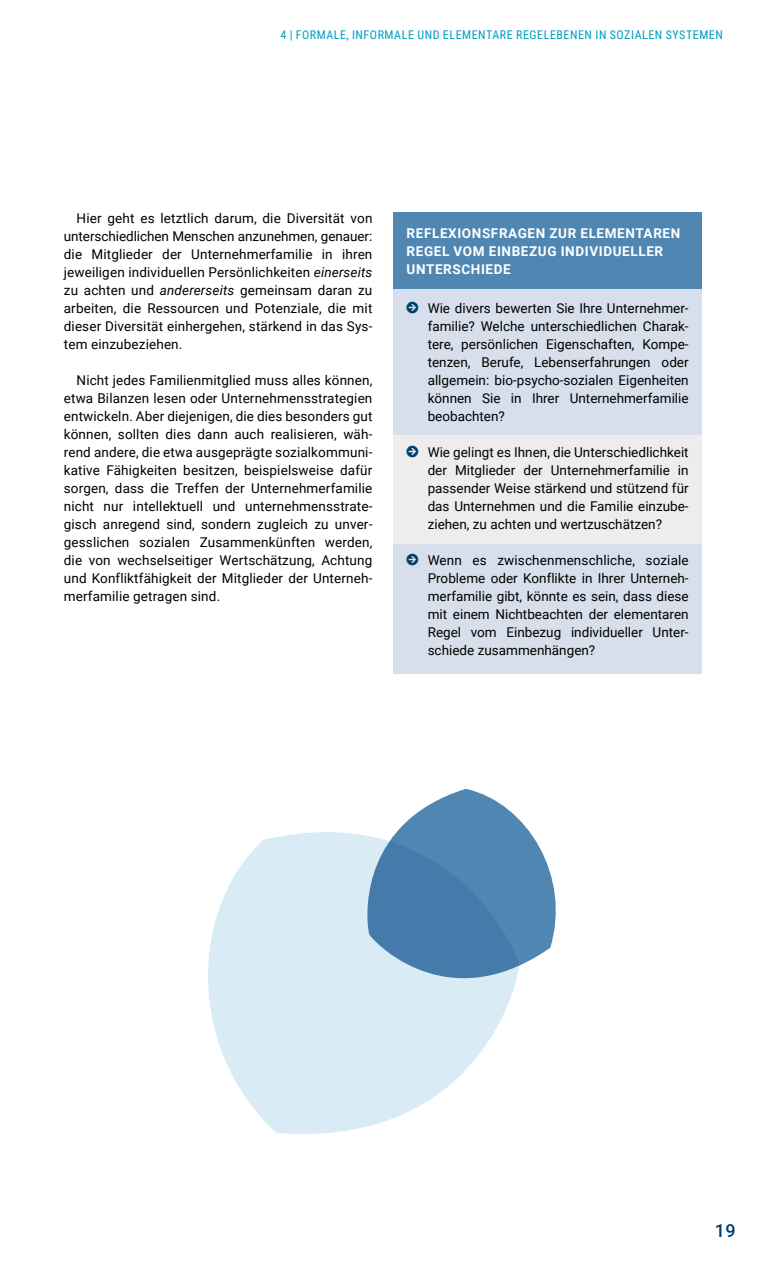
<style>
.page{position:relative;width:766px;height:1263px;background:#fff}
.page>*{position:absolute;margin:0;border:0;box-sizing:border-box;transform-origin:0 0}
.t1{font:500 18px "Roboto";color:#003e6e}
.t2{font:13.5px/18px "Roboto";color:#000;text-align:justify}
.t3{font:700 13.5px/18px "Roboto";letter-spacing:.045em;color:#fff}
.t4{font:12px "Roboto Condensed";letter-spacing:.045em;color:#009cc1}
.s1{font-style:italic}
.s2{color:#003e6e}
</style>
<div class="page">
<div style="left:393px;top:435px;width:309px;height:109px;background:#ededed"></div>
<div style="left:393px;top:289px;width:309px;height:146px;background:#d8dfec"></div>
<div style="left:393px;top:544px;width:309px;height:130px;background:#d8dfec"></div>
<div style="left:393px;top:212px;width:309px;height:77px;background:#5086b2"></div>
<svg style="left:208px;top:832px;width:296px;height:302px;fill:#d9ebf4"></svg>
<svg style="left:355px;top:789px;width:201px;height:225px"></svg>
<p class="t4" style="left:280px;top:26px;width:443px">4 | FORMALE, INFORMALE UND ELEMENTARE REGELEBENEN IN SOZIALEN SYSTEMEN</p>
<p class="t2" style="left:64px;top:209px;width:310px;text-indent:13px">Hier geht es letztlich darum, die Diversität von unterschiedlichen Menschen anzunehmen, genauer: die Mitglieder der Unternehmerfamilie in ihren jeweiligen individuellen Persönlichkeiten <span class="s1">einerseits </span>zu achten und <span class="s1">andererseits</span> gemeinsam daran zu arbeiten, die Ressourcen und Potenziale, die mit dieser Diversität einhergehen, stärkend in das Sys&shy;tem einzubeziehen.</p>
<p class="t2" style="left:64px;top:371px;width:310px;text-indent:13px">Nicht jedes Familienmitglied muss alles können, etwa Bilanzen lesen oder Unternehmensstrategien entwickeln. Aber diejenigen, die dies besonders gut können, sollten dies dann auch realisieren, wäh&shy;rend andere, die etwa ausgeprägte sozialkommuni&shy;kative Fähigkeiten besitzen, beispielsweise dafür sorgen, dass die Treffen der Unternehmerfamilie nicht nur intellektuell und unternehmensstrate&shy;gisch anregend sind, sondern zugleich zu unver&shy;gesslichen sozialen Zusammenkünften werden, die von wechselseitiger Wertschätzung, Achtung und Konfliktfähigkeit der Mitglieder der Unterneh&shy;merfamilie getragen sind.</p>
<p class="t3" style="left:406px;top:224px;width:275px">REFLEXIONSFRAGEN ZUR ELEMENTAREN<br>REGEL VOM EINBEZUG INDIVIDUELLER<br>UNTERSCHIEDE</p>
<p class="t2" style="left:427px;top:298px;width:262px;text-indent:-21px"><span class="s2">□●▼</span> Wie divers bewerten Sie Ihre Unternehmer&shy;familie? Welche unterschiedlichen Charak&shy;tere, persönlichen Eigenschaften, Kompe&shy;tenzen, Berufe, Lebenserfahrungen oder allgemein: bio-psycho-sozialen Eigenheiten können Sie in Ihrer Unternehmerfamilie beobachten?</p>
<p class="t2" style="left:427px;top:442px;width:262px;text-indent:-21px"><span class="s2">□●▼</span> Wie gelingt es Ihnen, die Unterschiedlichkeit der Mitglieder der Unternehmerfamilie in passender Weise stärkend und stützend für das Unternehmen und die Familie einzube&shy;ziehen, zu achten und wertzuschätzen?</p>
<p class="t2" style="left:427px;top:550px;width:262px;text-indent:-21px"><span class="s2">□●▼</span> Wenn es zwischenmenschliche, soziale Probleme oder Konflikte in Ihrer Unterneh&shy;merfamilie gibt, könnte es sein, dass diese mit einem Nichtbeachten der elementaren Regel vom Einbezug individueller Unter&shy;schiede zusammenhängen?</p>
<h1 class="t1" style="left:714px;top:1218px;width:23px">19</h1>
</div>
